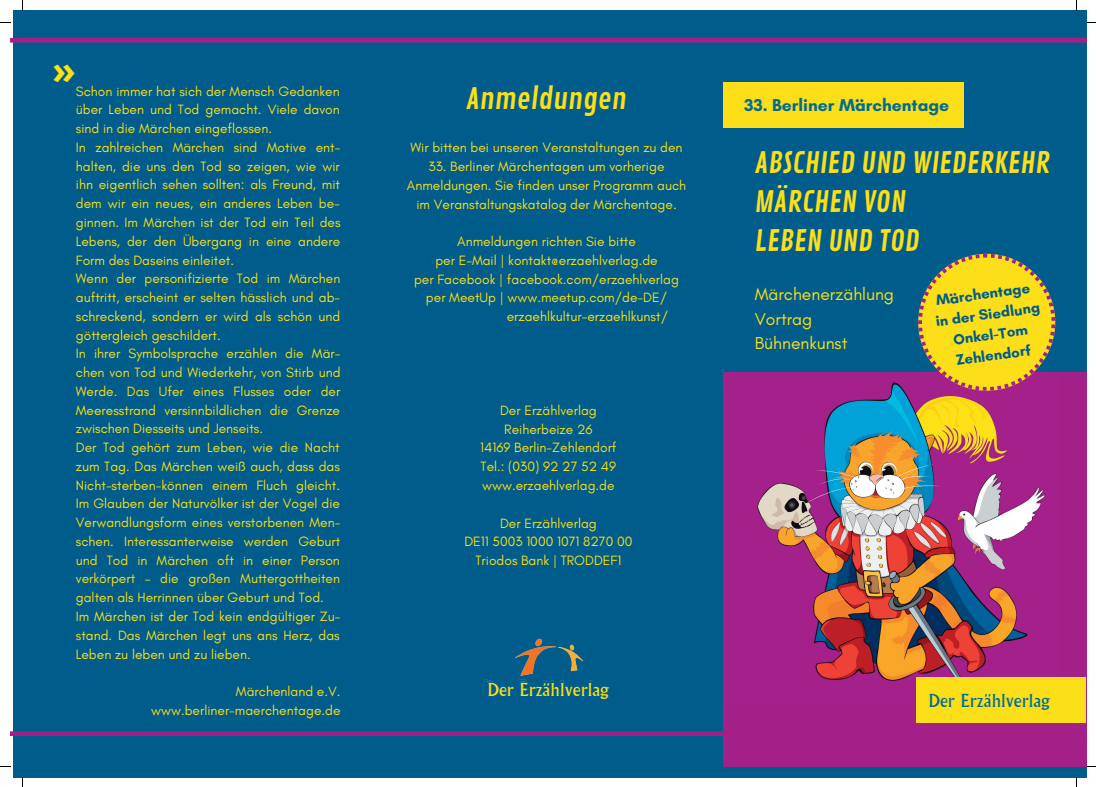
<style>
.page{position:relative;width:1096px;height:787px;background:#fff}
.page>*{position:absolute;margin:0;border:0;box-sizing:border-box;transform-origin:0 0}
.t1{font:700 38.75px "Noto Sans";color:#fcdf18}
.t2{font:28.75px/39.4px "Contrail One";color:#fcdf18}
.t3{font:17.5px/24.4px "Glacial Indifference";color:#fcdf18}
.t4{font:700 17.5px "Glacial Indifference";color:#026b94}
.t5{font:17.5px "Albertus MT Pro";color:#026b94}
.t6{font:17.5px "Albertus MT Pro";color:#fcdf18}
.t7{font:700 15px/20.6px "Glacial Indifference";color:#005c8a;text-align:center}
.t8{font:13.75px/18.8px "Glacial Indifference";color:#fcdf18;text-align:center}
</style>
<div class="page">
<div style="left:13px;top:10px;width:1073px;height:768px;background:#005c8a"></div>
<div style="left:10px;top:731px;width:1076px;height:5px;background:#a32089"></div>
<img style="left:484px;top:638px;width:109px;height:44px">
<div style="left:10px;top:38px;width:1076px;height:5px;background:#a32089"></div>
<div style="left:723px;top:372px;width:363px;height:394px;background:#a32089"></div>
<img style="left:757px;top:382px;width:288px;height:299px">
<svg style="left:918px;top:254px;width:137px;height:137px"></svg>
<div style="left:916px;top:677px;width:169px;height:45px;background:#fcdf18"></div>
<div style="left:723px;top:83px;width:240px;height:45px;background:#fcdf18"></div>
<h1 class="t1" style="left:52px;top:43px;width:25px">»</h1>
<p class="t8" style="left:76px;top:81px;width:266px;text-align:left">Schon immer hat sich der Mensch Gedanken über Leben und Tod gemacht. Viele davon sind in die Märchen eingeflossen.<br>In zahlreichen Märchen sind Motive ent&shy;halten, die uns den Tod so zeigen, wie wir ihn eigentlich sehen sollten: als Freund, mit dem wir ein neues, ein anderes Leben be&shy;ginnen. Im Märchen ist der Tod ein Teil des Lebens, der den Übergang in eine andere Form des Daseins einleitet.<br>Wenn der personifizierte Tod im Märchen auftritt, erscheint er selten hässlich und ab&shy;schreckend, sondern er wird als schön und göttergleich geschildert.<br>In ihrer Symbolsprache erzählen die Mär&shy;chen von Tod und Wiederkehr, von Stirb und Werde. Das Ufer eines Flusses oder der Meeresstrand versinnbildlichen die Grenze zwischen Diesseits und Jenseits.<br>Der Tod gehört zum Leben, wie die Nacht zum Tag. Das Märchen weiß auch, dass das Nicht-sterben-können einem Fluch gleicht.<br>Im Glauben der Naturvölker ist der Vogel die Verwandlungsform eines verstorbenen Men&shy;schen. Interessanterweise werden Geburt und Tod in Märchen oft in einer Person verkörpert – die großen Muttergottheiten galten als Herrinnen über Geburt und Tod.<br>Im Märchen ist der Tod kein endgültiger Zu&shy;stand. Das Märchen legt uns ans Herz, das Leben zu leben und zu lieben.</p>
<p class="t8" style="left:151px;top:682px;width:191px;text-align:right">Märchenland e.V. www.berliner-maerchentage.de</p>
<h2 class="t2" style="left:466px;top:80px;width:162px">Anmeldungen</h2>
<p class="t8" style="left:410px;top:138px;width:274px">Wir bitten bei unseren Veranstaltungen zu den</p>
<p class="t8" style="left:407px;top:157px;width:281px">33. Berliner Märchentagen um vorherige<br>Anmeldungen. Sie finden unser Programm auch im Veranstaltungskatalog der Märchentage.</p>
<p class="t8" style="left:457px;top:232px;width:180px">Anmeldungen richten Sie bitte</p>
<p class="t8" style="left:435px;top:251px;width:224px">per E-Mail | kontakt@erzaehlverlag.de</p>
<p class="t8" style="left:414px;top:269px;width:266px">per Facebook | facebook.com/erzaehlverlag</p>
<p class="t8" style="left:426px;top:288px;width:242px">per MeetUp | www.meetup.com/de-DE/</p>
<p class="t8" style="left:506px;top:307px;width:163px">erzaehlkultur-erzaehlkunst/</p>
<p class="t8" style="left:480px;top:401px;width:138px">Der Erzählverlag<br>Reiherbeize 26<br>14169 Berlin-Zehlendorf<br>Tel.: (030) 92 27 52 49 www.erzaehlverlag.de</p>
<p class="t8" style="left:464px;top:513px;width:170px">Der Erzählverlag<br>DE11 5003 1000 1071 8270 00<br>Triodos Bank | TRODDEF1</p>
<p class="t6" style="left:488px;top:683px;width:122px">Der Erzählverlag</p>
<p class="t4" style="left:744px;top:94px;width:207px">33. Berliner Märchentage</p>
<h2 class="t2" style="left:754px;top:144px;width:296px">ABSCHIED UND WIEDERKEHR<br>MÄRCHEN VON<br>LEBEN UND TOD</h2>
<p class="t3" style="left:754px;top:282px;width:141px">Märchenerzählung<br>Vortrag<br>Bühnenkunst</p>
<p class="t7" style="left:931px;top:291px;width:107px;rotate:-8deg">Märchentage in der Siedlung<br>Onkel-Tom<br>Zehlendorf</p>
<p class="t5" style="left:928px;top:693px;width:122px">Der Erzählverlag</p>
</div>
